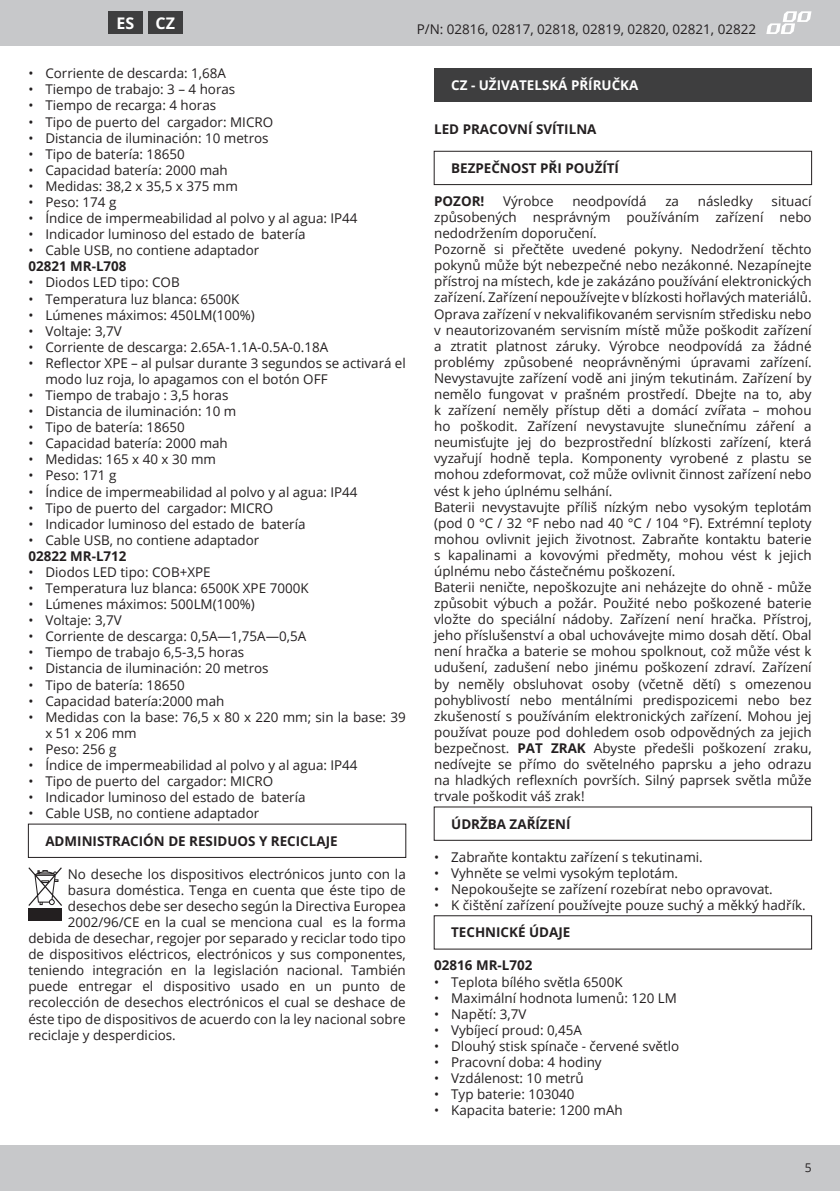
<style>
.page{position:relative;width:840px;height:1191px;background:#fff}
.page>*{position:absolute;margin:0;border:0;box-sizing:border-box;transform-origin:0 0}
.Jezyk_Ikona{font:700 16px "Open Sans";color:#fff}
.Tekst{font:13.4px/16px "Open Sans";color:#231f20;text-align:justify}
.Nagłówek_ROZDZIAŁU{font:700 13.4px "Open Sans";color:#231f20}
.Tekst-2{font:700 13.4px "Open Sans";color:#231f20}
.Jezyk{font:700 13.4px "Open Sans";color:#fff}
.Nazwa_produktu{font:700 13.4px "Open Sans";color:#231f20}
.t1{font:12px "Open Sans";color:#231f20}
.s1{font-weight:700}
</style>
<div class="page">
<div style="left:0;top:0;width:839px;height:45px;background:#c7c8ca"></div>
<div style="left:0;top:1145px;width:839px;height:46px;background:#c7c8ca"></div>
<svg style="left:766px;top:11px;width:45px;height:23px"></svg>
<div style="left:28px;top:823px;width:378px;height:35px;border:1px solid #231f20"></div>
<svg style="left:28px;top:867px;width:34px;height:39px"></svg>
<div style="left:28px;top:908px;width:34px;height:13px;background:#231f20"></div>
<div style="left:434px;top:68px;width:377px;height:33px;background:#3e3e3f"></div>
<div style="left:433px;top:151px;width:378px;height:34px;border:1px solid #231f20"></div>
<div style="left:108px;top:11px;width:34px;height:23px;background:#3e3e3f"></div>
<div style="left:148px;top:11px;width:34px;height:23px;background:#3e3e3f"></div>
<p class="Jezyk_Ikona" style="left:116px;top:12px;width:19px">ES</p>
<p class="Jezyk_Ikona" style="left:155px;top:12px;width:21px">CZ</p>
<p class="Tekst" style="left:416px;top:20px;width:341px">P/N: 02816, 02817, 02818, 02819, 02820, 02821, 02822</p>
<p class="Tekst" style="left:28px;top:65px;width:199px">• Corriente de descarda: 1,68A</p>
<p class="Tekst" style="left:28px;top:81px;width:208px">• Tiempo de trabajo: 3 – 4 horas</p>
<p class="Tekst" style="left:28px;top:97px;width:189px">• Tiempo de recarga: 4 horas</p>
<p class="Tekst" style="left:28px;top:113px;width:246px">• Tipo de puerto del cargador: MICRO</p>
<p class="Tekst" style="left:28px;top:129px;width:242px">• Distancia de iluminación: 10 metros</p>
<p class="Tekst" style="left:28px;top:145px;width:158px">• Tipo de batería: 18650</p>
<p class="Tekst" style="left:28px;top:162px;width:201px">• Capacidad batería: 2000 mah</p>
<p class="Tekst" style="left:28px;top:178px;width:211px">• Medidas: 38,2 x 35,5 x 375 mm</p>
<p class="Tekst" style="left:28px;top:194px;width:89px">• Peso: 174 g</p>
<p class="Tekst" style="left:28px;top:210px;width:330px">• Índice de impermeabilidad al polvo y al agua: IP44</p>
<p class="Tekst" style="left:28px;top:226px;width:278px">• Indicador luminoso del estado de batería</p>
<p class="Tekst" style="left:28px;top:242px;width:232px">• Cable USB, no contiene adaptador</p>
<p class="Tekst-2" style="left:28px;top:257px;width:100px">02821 MR-L708</p>
<p class="Tekst" style="left:28px;top:274px;width:153px">• Diodos LED tipo: COB</p>
<p class="Tekst" style="left:28px;top:290px;width:212px">• Temperatura luz blanca: 6500K</p>
<p class="Tekst" style="left:28px;top:306px;width:228px">• Lúmenes máximos: 450LM(100%)</p>
<p class="Tekst" style="left:28px;top:322px;width:95px">• Voltaje: 3,7V</p>
<p class="Tekst" style="left:28px;top:338px;width:301px">• Corriente de descarga: 2.65A-1.1A-0.5A-0.18A</p>
<p class="Tekst" style="left:45px;top:355px;width:361px;text-indent:-17px">• Reflector XPE – al pulsar durante 3 segundos se activará el modo luz roja, lo apagamos con el botón OFF</p>
<p class="Tekst" style="left:28px;top:387px;width:201px">• Tiempo de trabajo : 3,5 horas</p>
<p class="Tekst" style="left:28px;top:403px;width:209px">• Distancia de iluminación: 10 m</p>
<p class="Tekst" style="left:28px;top:419px;width:158px">• Tipo de batería: 18650</p>
<p class="Tekst" style="left:28px;top:435px;width:201px">• Capacidad batería: 2000 mah</p>
<p class="Tekst" style="left:28px;top:451px;width:189px">• Medidas: 165 x 40 x 30 mm</p>
<p class="Tekst" style="left:28px;top:467px;width:89px">• Peso: 171 g</p>
<p class="Tekst" style="left:28px;top:483px;width:330px">• Índice de impermeabilidad al polvo y al agua: IP44</p>
<p class="Tekst" style="left:28px;top:499px;width:246px">• Tipo de puerto del cargador: MICRO</p>
<p class="Tekst" style="left:28px;top:515px;width:278px">• Indicador luminoso del estado de batería</p>
<p class="Tekst" style="left:28px;top:531px;width:232px">• Cable USB, no contiene adaptador</p>
<p class="Tekst-2" style="left:28px;top:546px;width:100px">02822 MR-L712</p>
<p class="Tekst" style="left:28px;top:564px;width:184px">• Diodos LED tipo: COB+XPE</p>
<p class="Tekst" style="left:28px;top:580px;width:281px">• Temperatura luz blanca: 6500K XPE 7000K</p>
<p class="Tekst" style="left:28px;top:596px;width:228px">• Lúmenes máximos: 500LM(100%)</p>
<p class="Tekst" style="left:28px;top:612px;width:95px">• Voltaje: 3,7V</p>
<p class="Tekst" style="left:28px;top:628px;width:279px">• Corriente de descarga: 0,5A—1,75A—0,5A</p>
<p class="Tekst" style="left:28px;top:644px;width:217px">• Tiempo de trabajo 6,5-3,5 horas</p>
<p class="Tekst" style="left:28px;top:660px;width:242px">• Distancia de iluminación: 20 metros</p>
<p class="Tekst" style="left:28px;top:676px;width:158px">• Tipo de batería: 18650</p>
<p class="Tekst" style="left:28px;top:692px;width:197px">• Capacidad batería:2000 mah</p>
<p class="Tekst" style="left:45px;top:708px;width:362px;text-indent:-17px">• Medidas con la base: 76,5 x 80 x 220 mm; sin la base: 39 x 51 x 206 mm</p>
<p class="Tekst" style="left:28px;top:740px;width:89px">• Peso: 256 g</p>
<p class="Tekst" style="left:28px;top:757px;width:330px">• Índice de impermeabilidad al polvo y al agua: IP44</p>
<p class="Tekst" style="left:28px;top:773px;width:246px">• Tipo de puerto del cargador: MICRO</p>
<p class="Tekst" style="left:28px;top:789px;width:278px">• Indicador luminoso del estado de batería</p>
<p class="Tekst" style="left:28px;top:805px;width:232px">• Cable USB, no contiene adaptador</p>
<p class="Nagłówek_ROZDZIAŁU" style="left:45px;top:831px;width:293px">ADMINISTRACIÓN DE RESIDUOS Y RECICLAJE</p>
<p class="Tekst" style="left:68px;top:865px;width:339px">No deseche los dispositivos electrónicos junto con la</p>
<p class="Tekst" style="left:68px;top:881px;width:339px">basura doméstica. Tenga en cuenta que éste tipo de</p>
<p class="Tekst" style="left:68px;top:897px;width:339px">desechos debe ser desecho según la Directiva Europea</p>
<p class="Tekst" style="left:68px;top:914px;width:339px">2002/96/CE en la cual se menciona cual es la forma</p>
<p class="Tekst" style="left:28px;top:930px;width:379px">debida de desechar, regojer por separado y reciclar todo tipo</p>
<p class="Tekst" style="left:28px;top:946px;width:379px">de dispositivos eléctricos, electrónicos y sus componentes,</p>
<p class="Tekst" style="left:28px;top:962px;width:379px">teniendo integración en la legislación nacional. También</p>
<p class="Tekst" style="left:28px;top:978px;width:379px">puede entregar el dispositivo usado en un punto de</p>
<p class="Tekst" style="left:28px;top:994px;width:379px">recolección de desechos electrónicos el cual se deshace de</p>
<p class="Tekst" style="left:28px;top:1010px;width:379px">éste tipo de dispositivos de acuerdo con la ley nacional sobre</p>
<p class="Tekst" style="left:28px;top:1026px;width:149px">reciclaje y desperdicios.</p>
<p class="Jezyk" style="left:451px;top:75px;width:189px">CZ - UŽIVATELSKÁ PŘÍRUČKA</p>
<p class="Nazwa_produktu" style="left:434px;top:120px;width:164px">LED PRACOVNÍ SVÍTILNA</p>
<p class="Nagłówek_ROZDZIAŁU" style="left:451px;top:158px;width:169px">BEZPEČNOST PŘI POUŽÍTÍ</p>
<p class="Tekst-2" style="left:434px;top:192px;width:52px">POZOR!</p>
<p class="Tekst" style="left:503px;top:193px;width:52px">Výrobce</p>
<p class="Tekst" style="left:572px;top:193px;width:76px">neodpovídá</p>
<p class="Tekst" style="left:665px;top:193px;width:15px">za</p>
<p class="Tekst" style="left:697px;top:193px;width:56px">následky</p>
<p class="Tekst" style="left:434px;top:193px;width:379px;text-indent:337px">situací způsobených nesprávným používáním zařízení nebo nedodržením doporučení.</p>
<p class="Tekst" style="left:434px;top:241px;width:379px">Pozorně si přečtěte uvedené pokyny. Nedodržení těchto pokynů může být nebezpečné nebo nezákonné. Nezapínejte přístroj na místech, kde je zakázáno používání elektronických zařízení. Zařízení nepoužívejte v blízkosti hořlavých materiálů.<br>Oprava zařízení v nekvalifikovaném servisním středisku nebo v neautorizovaném servisním místě může poškodit zařízení a ztratit platnost záruky. Výrobce neodpovídá za žádné problémy způsobené neoprávněnými úpravami zařízení.<br>Nevystavujte zařízení vodě ani jiným tekutinám. Zařízení by nemělo fungovat v prašném prostředí. Dbejte na to, aby k zařízení neměly přístup děti a domácí zvířata – mohou ho poškodit. Zařízení nevystavujte slunečnímu záření a neumisťujte jej do bezprostřední blízkosti zařízení, která vyzařují hodně tepla. Komponenty vyrobené z plastu se mohou zdeformovat, což může ovlivnit činnost zařízení nebo vést k jeho úplnému selhání.</p>
<p class="Tekst" style="left:434px;top:498px;width:379px">Baterii nevystavujte příliš nízkým nebo vysokým teplotám (pod 0 °C / 32 °F nebo nad 40 °C / 104 °F). Extrémní teploty mohou ovlivnit jejich životnost. Zabraňte kontaktu baterie s kapalinami a kovovými předměty, mohou vést k jejich úplnému nebo částečnému poškození.</p>
<p class="Tekst" style="left:434px;top:579px;width:379px">Baterii neničte, nepoškozujte ani neházejte do ohně - může způsobit výbuch a požár. Použité nebo poškozené baterie vložte do speciální nádoby. Zařízení není hračka. Přístroj, jeho příslušenství a obal uchovávejte mimo dosah dětí. Obal není hračka a baterie se mohou spolknout, což může vést k udušení, zadušení nebo jinému poškození zdraví. Zařízení by neměly obsluhovat osoby (včetně dětí) s omezenou pohyblivostí nebo mentálními predispozicemi nebo bez zkušeností s používáním elektronických zařízení. Mohou jej používat pouze pod dohledem osob odpovědných za jejich bezpečnost. <span class="s1">PAT ZRAK</span> Abyste předešli poškození zraku, nedívejte se přímo do světelného paprsku a jeho odrazu na hladkých reflexních površích. Silný paprsek světla může trvale poškodit váš zrak!</p>
<p class="Nagłówek_ROZDZIAŁU" style="left:451px;top:814px;width:121px">ÚDRŽBA ZAŘÍZENÍ</p>
<p class="Tekst" style="left:434px;top:848px;width:270px">• Zabraňte kontaktu zařízení s tekutinami.</p>
<p class="Tekst" style="left:434px;top:864px;width:245px">• Vyhněte se velmi vysokým teplotám.</p>
<p class="Tekst" style="left:434px;top:880px;width:340px">• Nepokoušejte se zařízení rozebírat nebo opravovat.</p>
<p class="Tekst" style="left:434px;top:896px;width:373px">• K čištění zařízení používejte pouze suchý a měkký hadřík.</p>
<p class="Nagłówek_ROZDZIAŁU" style="left:451px;top:923px;width:121px">TECHNICKÉ ÚDAJE</p>
<p class="Tekst-2" style="left:434px;top:956px;width:100px">02816 MR-L702</p>
<p class="Tekst" style="left:434px;top:973px;width:190px">• Teplota bílého světla 6500K</p>
<p class="Tekst" style="left:434px;top:989px;width:244px">• Maximální hodnota lumenů: 120 LM</p>
<p class="Tekst" style="left:434px;top:1005px;width:94px">• Napětí: 3,7V</p>
<p class="Tekst" style="left:434px;top:1021px;width:149px">• Vybíjecí proud: 0,45A</p>
<p class="Tekst" style="left:434px;top:1037px;width:246px">• Dlouhý stisk spínače - červené světlo</p>
<p class="Tekst" style="left:434px;top:1053px;width:169px">• Pracovní doba: 4 hodiny</p>
<p class="Tekst" style="left:434px;top:1069px;width:151px">• Vzdálenost: 10 metrů</p>
<p class="Tekst" style="left:434px;top:1086px;width:142px">• Typ baterie: 103040</p>
<p class="Tekst" style="left:434px;top:1102px;width:190px">• Kapacita baterie: 1200 mAh</p>
<p class="t1" style="left:804px;top:1159px;width:8px">5</p>
</div>
